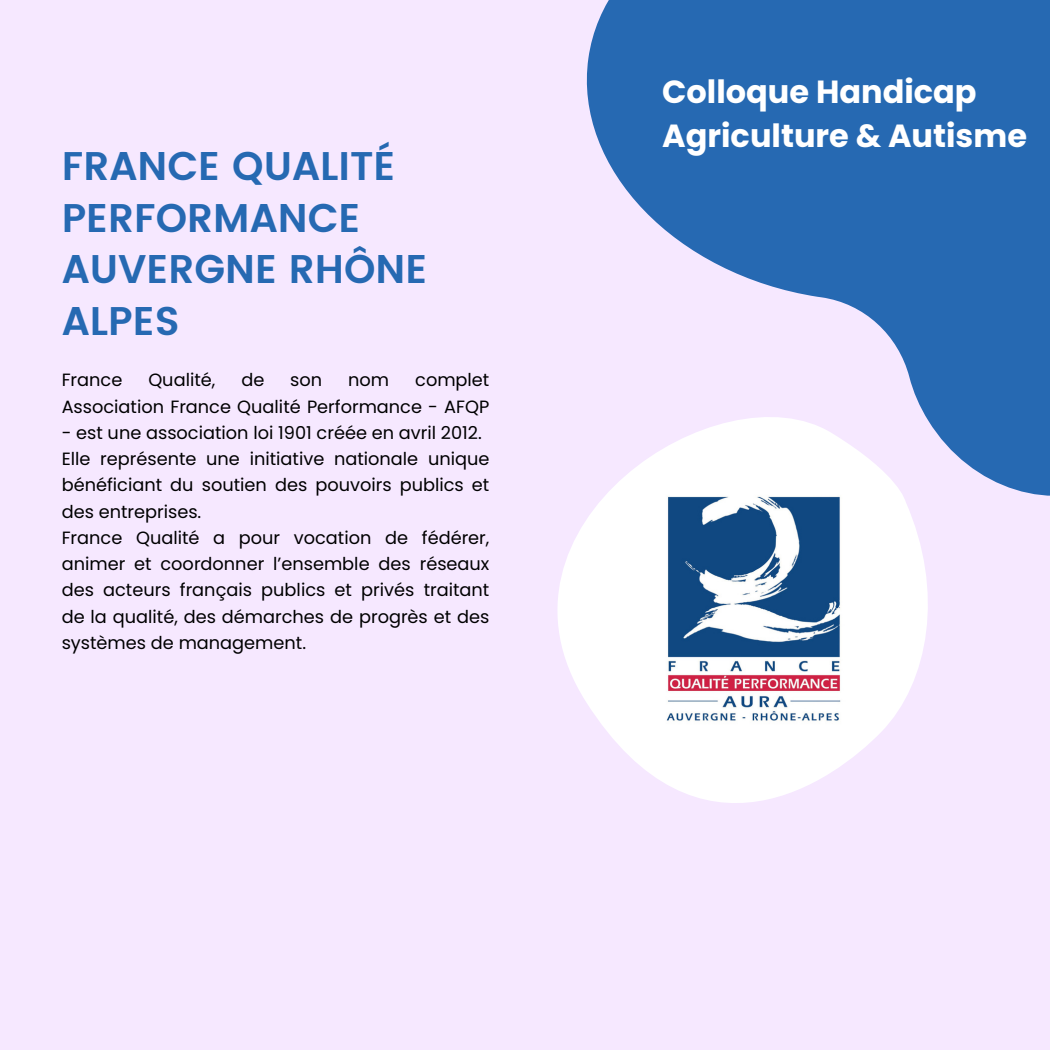
<style>
.page{position:relative;width:1050px;height:1050px;background:#f6e8ff}
.page>*{position:absolute;margin:0;border:0;box-sizing:border-box;transform-origin:0 0}
.t1{font:600 40px/51.8px "Poppins";color:#2669b2}
.t2{font:700 32px/44.2px "Poppins";color:#fff}
.t3{font:17.7px/26.2px "Poppins";color:#000;text-align:justify}
</style>
<div class="page">
<svg style="left:586px;top:0;width:464px;height:496px;fill:#2669b2"></svg>
<svg style="left:557px;top:365px;width:388px;height:438px;fill:#fff"></svg>
<img style="left:663px;top:491px;width:182px;height:239px">
<p class="t1" style="left:62px;top:140px;width:367px">FRANCE QUALITÉ<br>PERFORMANCE<br>AUVERGNE RHÔNE<br>ALPES</p>
<h2 class="t3" style="left:62px;top:367px;width:62px">France</h2>
<h2 class="t3" style="left:148px;top:367px;width:69px">Qualité,</h2>
<h2 class="t3" style="left:241px;top:367px;width:24px">de</h2>
<h2 class="t3" style="left:290px;top:367px;width:33px">son</h2>
<h2 class="t3" style="left:348px;top:367px;width:42px">nom</h2>
<h2 class="t3" style="left:62px;top:367px;width:429px;text-align:right">complet<br>Association France Qualité Performance - AFQP</h2>
<h2 class="t3" style="left:62px;top:419px;width:422px">- est une association loi 1901 créée en avril 2012.</h2>
<h1 class="t3" style="left:62px;top:446px;width:429px">Elle représente une initiative nationale unique bénéficiant du soutien des pouvoirs publics et des entreprises.</h1>
<p class="t3" style="left:62px;top:524px;width:429px">France Qualité a pour vocation de fédérer, animer et coordonner l’ensemble des réseaux des acteurs français publics et privés traitant de la qualité, des démarches de progrès et des systèmes de management.</p>
<p class="t2" style="left:662px;top:70px;width:366px">Colloque Handicap<br>Agriculture &amp; Autisme</p>
</div>
